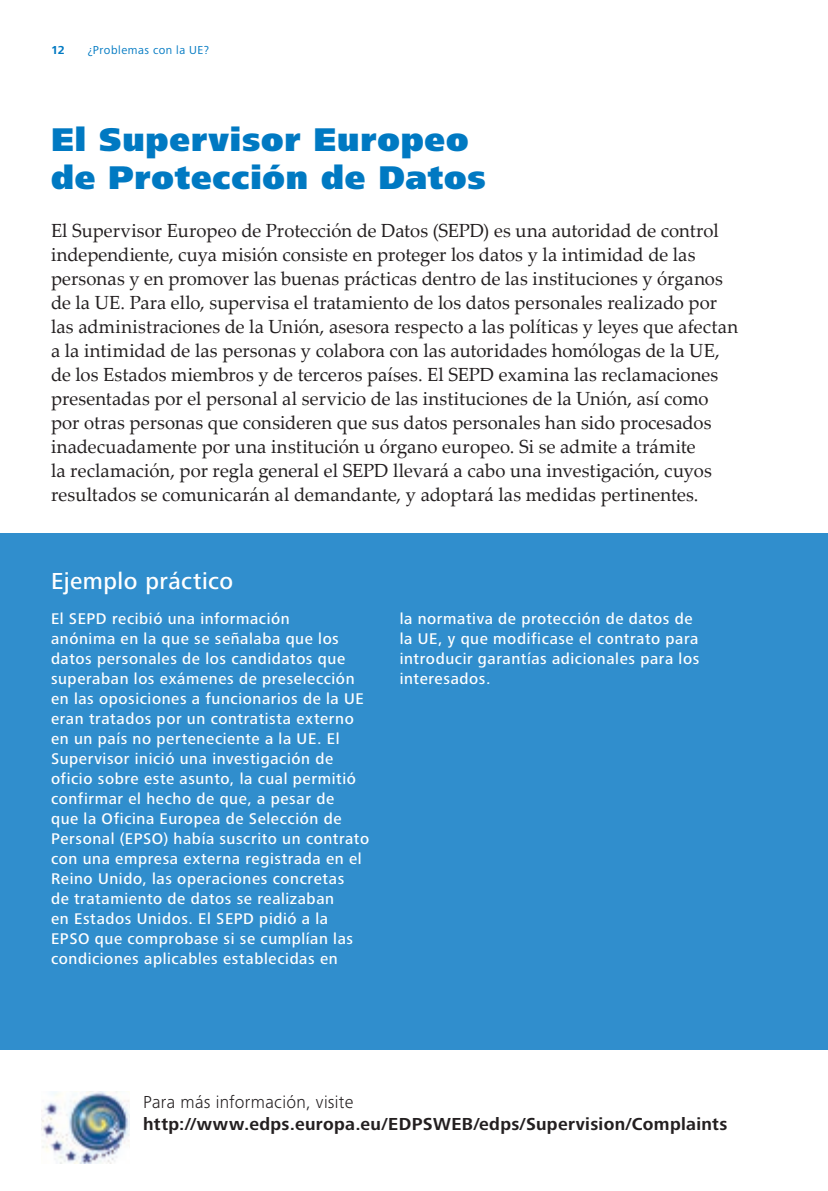
<style>
.page{position:relative;width:828px;height:1191px;background:#fff}
.page>*{position:absolute;margin:0;border:0;box-sizing:border-box;transform-origin:0 0}
.HEading_no1_-_BLUE{font:900 34px/38px "Frutiger Next LTW1 G";letter-spacing:.025em;color:#0079c2}
.case_ex_-_headline{font:500 24px "Frutiger Next LTW1 G";letter-spacing:.02em;color:#fff}
.manchet{font:19px/24px "Palatino Linotype";letter-spacing:.005em;color:#231f20}
.to_find_out_more_txt{font:700 18px/22px "Frutiger Next LTW1 G";letter-spacing:.02em;color:#231f20}
.case_ex_-_white_txt{font:500 16px/20px "Frutiger Next LTW1 G";letter-spacing:.035em;color:#fff}
.t1{font:12px "Frutiger Next LTW1 G";letter-spacing:.05em;color:#0079c2}
.t2{font:700 12px "Frutiger Next LTW1 G";color:#0079c2}
.s1{font-weight:300}
</style>
<div class="page">
<div style="left:0;top:533px;width:828px;height:516px;background:#308ecd"></div>
<img style="left:41px;top:1091px;width:88px;height:72px">
<p class="t2" style="left:51px;top:43px;width:15px">12</p>
<p class="t1" style="left:88px;top:43px;width:123px">¿Problemas con la UE?</p>
<p class="HEading_no1_-_BLUE" style="left:51px;top:121px;width:436px">El Supervisor Europeo de Protección de Datos</p>
<p class="manchet" style="left:51px;top:217px;width:688px">El Supervisor Europeo de Protección de Datos (SEPD) es una autoridad de control independiente, cuya misión consiste en proteger los datos y la intimidad de las personas y en promover las buenas prácticas dentro de las instituciones y órganos de la UE. Para ello, supervisa el tratamiento de los datos personales realizado por las administraciones de la Unión, asesora respecto a las políticas y leyes que afectan a la intimidad de las personas y colabora con las autoridades homólogas de la UE, de los Estados miembros y de terceros países. El SEPD examina las reclamaciones presentadas por el personal al servicio de las instituciones de la Unión, así como por otras personas que consideren que sus datos personales han sido procesados inadecuadamente por una institución u órgano europeo. Si se admite a trámite<br>la reclamación, por regla general el SEPD llevará a cabo una investigación, cuyos resultados se comunicarán al demandante, y adoptará las medidas pertinentes.</p>
<p class="case_ex_-_headline" style="left:51px;top:568px;width:184px">Ejemplo práctico</p>
<p class="case_ex_-_white_txt" style="left:51px;top:609px;width:320px">El SEPD recibió una información<br>anónima en la que se señalaba que los datos personales de los candidatos que superaban los exámenes de preselección en las oposiciones a funcionarios de la UE eran tratados por un contratista externo en un país no perteneciente a la UE. El Supervisor inició una investigación de oficio sobre este asunto, la cual permitió confirmar el hecho de que, a pesar de<br>que la Oficina Europea de Selección de Personal (EPSO) había suscrito un contrato con una empresa externa registrada en el Reino Unido, las operaciones concretas<br>de tratamiento de datos se realizaban<br>en Estados Unidos. El SEPD pidió a la EPSO que comprobase si se cumplían las condiciones aplicables establecidas en</p>
<p class="case_ex_-_white_txt" style="left:400px;top:609px;width:301px">la normativa de protección de datos de la UE, y que modificase el contrato para introducir garantías adicionales para los interesados.</p>
<p class="to_find_out_more_txt" style="left:143px;top:1091px;width:586px"><span class="s1">Para más información, visite </span>http://www.edps.europa.eu/EDPSWEB/edps/Supervision/Complaints</p>
</div>
